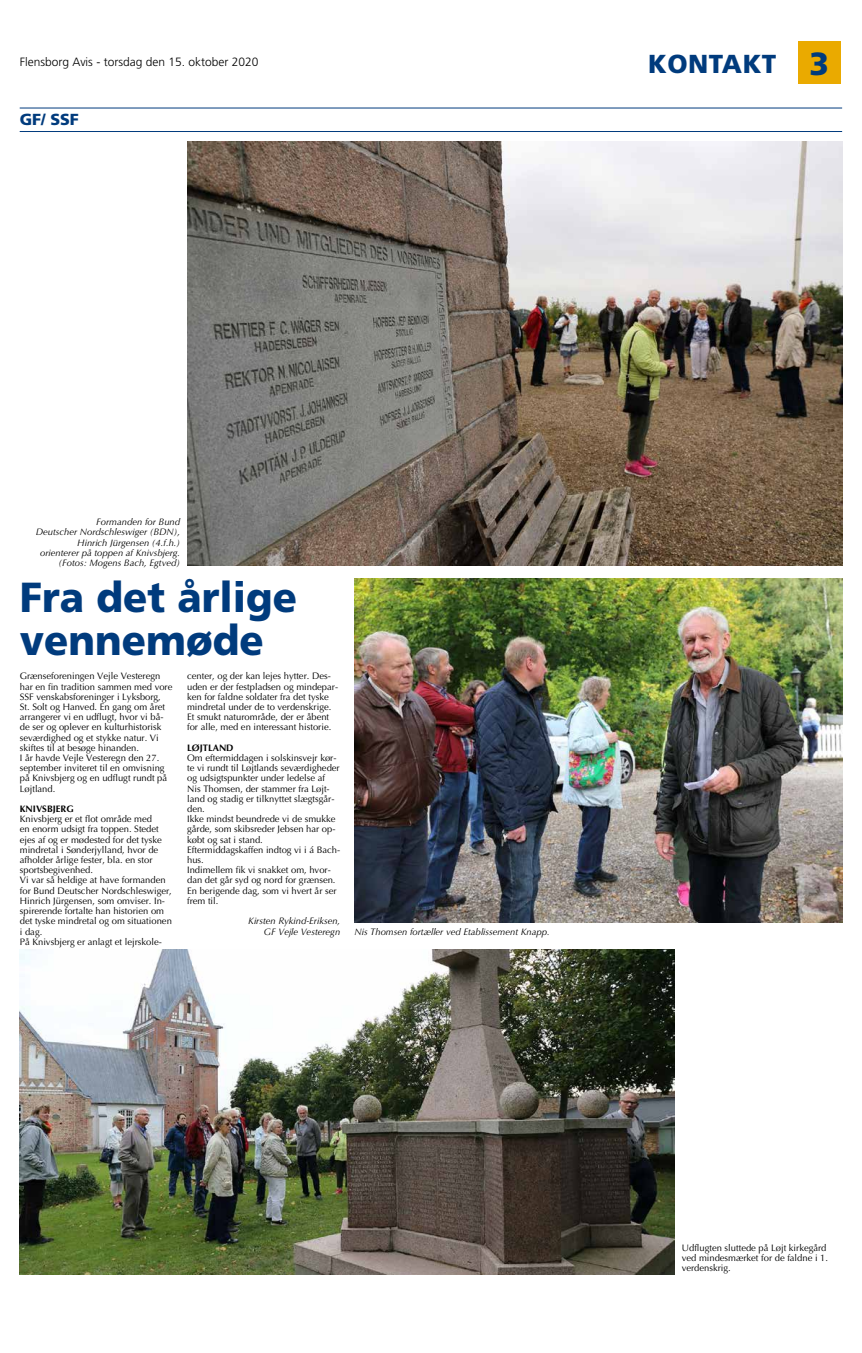
<style>
.page{position:relative;width:862px;height:1353px;background:#fff}
.page>*{position:absolute;margin:0;border:0;box-sizing:border-box;transform-origin:0 0}
.t1{font:900 42px/42.8px "Frutiger";color:#003b7d;scale:.95 1}
.t2{font:900 26px "Frutiger";letter-spacing:.02em;color:#003b7d}
.t3{font:900 16px "Frutiger";color:#003b7d}
.t4{font:300 12px "Frutiger";color:#000}
.t5{font:9.4px/10.2px "Optima";color:#000}
.t6{font:italic 9.4px/10.2px "Optima";color:#000;text-align:right}
.t7{font:700 9.4px "Optima";color:#000}
.s1{font-size:32px}
</style>
<div class="page">
<div style="left:798px;top:41px;width:43px;height:43px;background:#eaaa00"></div>
<hr style="left:20px;top:108px;width:822px;height:1px;background:#003b7d">
<hr style="left:20px;top:131px;width:822px;height:1px;background:#003b7d">
<img style="left:187px;top:141px;width:655px;height:425px">
<img style="left:354px;top:578px;width:488px;height:344px">
<img style="left:20px;top:949px;width:655px;height:325px">
<p class="t4" style="left:20px;top:55px;width:240px">Flensborg Avis - torsdag den 15. oktober 2020</p>
<h2 class="t2" style="left:648px;top:48px;width:182px">KONTAKT <span class="s1">3</span></h2>
<h3 class="t3" style="left:20px;top:110px;width:61px">GF/ SSF</h3>
<p class="t6" style="left:36px;top:517px;width:146px">Formanden for Bund<br>Deutscher Nordschleswiger (BDN),<br>Hinrich Jürgensen (4.f.h.)<br>orienterer på toppen af Knivsbjerg. (Fotos: Mogens Bach, Egtved)</p>
<h1 class="t1" style="left:20px;top:575px;width:293px">Fra det årlige vennemøde</h1>
<p class="t5" style="left:20px;top:671px;width:154px">Grænseforeningen Vejle Vesteregn har en fin tradition sammen med vore SSF venskabsforeninger i Lyksborg, St. Solt og Hanved. En gang om året arrangerer vi en udflugt, hvor vi bå&shy;de ser og oplever en kulturhistorisk seværdighed og et stykke natur. Vi skiftes til at besøge hinanden.<br>I år havde Vejle Vesteregn den 27. september inviteret til en omvisning på Knivsbjerg og en udflugt rundt på Løjtland.</p>
<p class="t7" style="left:20px;top:803px;width:55px">KNIVSBJERG</p>
<p class="t5" style="left:20px;top:814px;width:154px">Knivsbjerg er et flot område med<br>en enorm udsigt fra toppen. Stedet ejes af og er mødested for det tyske mindretal i Sønderjylland, hvor de afholder årlige fester, bla. en stor sportsbegivenhed.<br>Vi var så heldige at have formanden for Bund Deutscher Nordschleswiger,<br>Hinrich Jürgensen, som omviser. In&shy;spirerende fortalte han historien om det tyske mindretal og om situationen i dag.<br>På Knivsbjerg er anlagt et lejrskole-</p>
<p class="t5" style="left:187px;top:671px;width:152px">center, og der kan lejes hytter. Des&shy;uden er der festpladsen og mindepar&shy;ken for faldne soldater fra det tyske mindretal under de to verdenskrige.<br>Et smukt naturområde, der er åbent for alle, med en interessant historie.</p>
<p class="t7" style="left:187px;top:742px;width:48px">LØJTLAND</p>
<p class="t5" style="left:187px;top:752px;width:155px">Om eftermiddagen i solskinsvejr kør&shy;te vi rundt til Løjtlands seværdigheder og udsigtspunkter under ledelse af<br>Nis Thomsen, der stammer fra Løjt&shy;land og stadig er tilknyttet slægtsgår&shy;den.<br>Ikke mindst beundrede vi de smukke gårde, som skibsreder Jebsen har op&shy;købt og sat i stand.<br>Eftermiddagskaffen indtog vi i á Bach&shy;hus.<br>Indimellem fik vi snakket om, hvor&shy;dan det går syd og nord for grænsen.<br>En berigende dag, som vi hvert år ser frem til.</p>
<p class="t6" style="left:248px;top:916px;width:93px">Kirsten Rykind-Eriksen,<br>GF Vejle Vesteregn</p>
<p class="t6" style="left:354px;top:926px;width:197px">Nis Thomsen fortæller ved Etablissement Knapp.</p>
<p class="t5" style="left:682px;top:1242px;width:148px">Udflugten sluttede på Løjt kirkegård ved mindesmærket for de faldne i 1. verdenskrig.</p>
</div>
